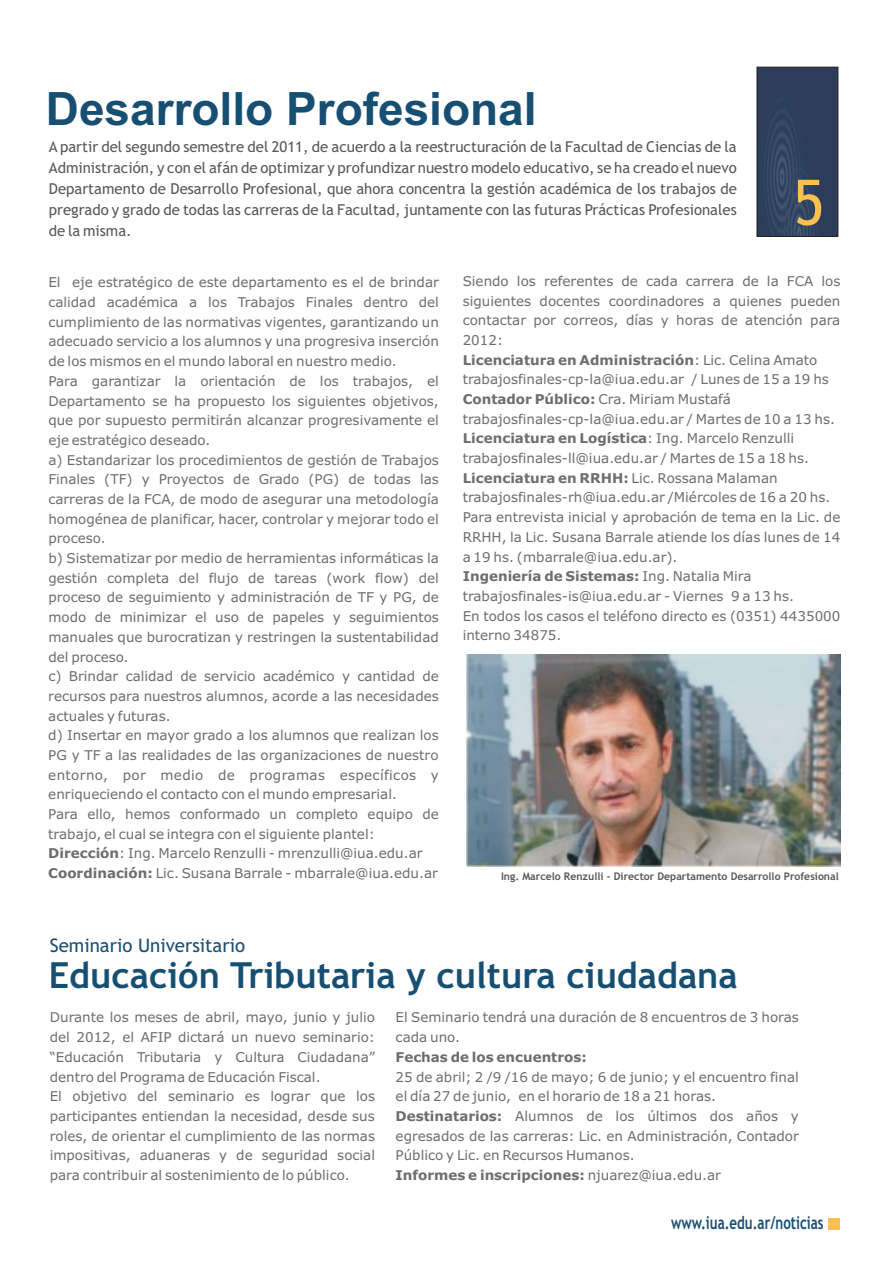
<style>
.page{position:relative;width:893px;height:1263px;background:#fff}
.page>*{position:absolute;margin:0;border:0;box-sizing:border-box;transform-origin:0 0}
.t1{font:62.85px "Trebuchet MS";color:#fdbf4f;scale:.95 1}
.t2{font:700 46.05px "Arial";color:#174f72}
.t3{font:700 36px "Trebuchet MS";color:#174f72}
.t4{font:18.75px "Trebuchet MS";color:#174f72}
.t5{font:700 17.85px "Trebuchet MS";color:#174f72;scale:.74 1}
.t6{font:15px/20.9px "Trebuchet MS";color:#57585a;text-align:justify}
.t7{font:13.5px/19.6px "Verdana";color:#6c6d70}
.t8{font:700 13.5px "Verdana";color:#6c6d70}
.t9{font:700 10.5px "Trebuchet MS";color:#57585a}
.s1{font-weight:700}
</style>
<div class="page">
<div style="left:828px;top:1218px;width:11px;height:12px;background:#fdbf4f"></div>
<svg style="left:757px;top:67px;width:81px;height:170px"></svg>
<img style="left:466px;top:654px;width:374px;height:212px">
<h2 class="t2" style="left:46px;top:91px;width:492px">Desarrollo Profesional</h2>
<p class="t6" style="left:49px;top:138px;width:690px">A partir del segundo semestre del 2011, de acuerdo a la reestructuración de la Facultad de Ciencias de la Administración, y con el afán de optimizar y profundizar nuestro modelo educativo, se ha creado el nuevo Departamento de Desarrollo Profesional, que ahora concentra la gestión académica de los trabajos de pregrado y grado de todas las carreras de la Facultad, juntamente con las futuras Prácticas Profesionales de la misma.</p>
<h1 class="t1" style="left:793px;top:179px;width:35px">5</h1>
<p class="t7" style="left:48px;top:274px;width:392px">El eje estratégico de este departamento es el de brindar calidad académica a los Trabajos Finales dentro del cumplimiento de las normativas vigentes, garantizando un adecuado servicio a los alumnos y una progresiva inserción de los mismos en el mundo laboral en nuestro medio.<br>Para garantizar la orientación de los trabajos, el Departamento se ha propuesto los siguientes objetivos, que por supuesto permitirán alcanzar progresivamente el eje estratégico deseado.<br>a) Estandarizar los procedimientos de gestión de Trabajos Finales (TF) y Proyectos de Grado (PG) de todas las carreras de la FCA, de modo de asegurar una metodología homogénea de planificar, hacer, controlar y mejorar todo el proceso.<br>b) Sistematizar por medio de herramientas informáticas la gestión completa del flujo de tareas (work flow) del proceso de seguimiento y administración de TF y PG, de modo de minimizar el uso de papeles y seguimientos manuales que burocratizan y restringen la sustentabilidad del proceso.<br>c) Brindar calidad de servicio académico y cantidad de recursos para nuestros alumnos, acorde a las necesidades actuales y futuras.<br>d) Insertar en mayor grado a los alumnos que realizan los PG y TF a las realidades de las organizaciones de nuestro entorno, por medio de programas específicos y enriqueciendo el contacto con el mundo empresarial.<br>Para ello, hemos conformado un completo equipo de trabajo, el cual se integra con el siguiente plantel:<br><span class="s1">Dirección</span>: Ing. Marcelo Renzulli - mrenzulli@iua.edu.ar <span class="s1">Coordinación:</span> Lic. Susana Barrale - mbarrale@iua.edu.ar</p>
<h3 class="t4" style="left:50px;top:938px;width:197px">Seminario Universitario</h3>
<p class="t7" style="left:463px;top:272px;width:379px">Siendo los referentes de cada carrera de la FCA los siguientes docentes coordinadores a quienes pueden contactar por correos, días y horas de atención para 2012:<br><span class="s1">Licenciatura en Administración</span>: Lic. Celina Amato trabajosfinales-cp-la@iua.edu.ar / Lunes de 15 a 19 hs <span class="s1">Contador Público:</span> Cra. Miriam Mustafá trabajosfinales-cp-la@iua.edu.ar / Martes de 10 a 13 hs.<br><span class="s1">Licenciatura en Logística</span>: Ing. Marcelo Renzulli trabajosfinales-ll@iua.edu.ar / Martes de 15 a 18 hs.<br><span class="s1">Licenciatura en RRHH:</span> Lic. Rossana Malaman trabajosfinales-rh@iua.edu.ar /Miércoles de 16 a 20 hs.<br>Para entrevista inicial y aprobación de tema en la Lic. de RRHH, la Lic. Susana Barrale atiende los días lunes de 14 a 19 hs. (mbarrale@iua.edu.ar).<br><span class="s1">Ingeniería de Sistemas:</span> Ing. Natalia Mira trabajosfinales-is@iua.edu.ar - Viernes 9 a 13 hs.<br>En todos los casos el teléfono directo es (0351) 4435000 interno 34875.</p>
<p class="t9" style="left:501px;top:872px;width:339px">Ing. Marcelo Renzulli - Director Departamento Desarrollo Profesional</p>
<h3 class="t3" style="left:49px;top:962px;width:690px">Educación Tributaria y cultura ciudadana</h3>
<p class="t7" style="left:50px;top:1009px;width:327px">Durante los meses de abril, mayo, junio y julio del 2012, el AFIP dictará un nuevo seminario: “Educación Tributaria y Cultura Ciudadana” dentro del Programa de Educación Fiscal.<br>El objetivo del seminario es lograr que los participantes entiendan la necesidad, desde sus roles, de orientar el cumplimiento de las normas impositivas, aduaneras y de seguridad social para contribuir al sostenimiento de lo público.</p>
<p class="t7" style="left:396px;top:1009px;width:405px">El Seminario tendrá una duración de 8 encuentros de 3 horas cada uno.</p>
<p class="t8" style="left:396px;top:1051px;width:193px">Fechas de los encuentros:</p>
<p class="t7" style="left:396px;top:1068px;width:405px">25 de abril; 2 /9 /16 de mayo; 6 de junio; y el encuentro final el día 27 de junio, en el horario de 18 a 21 horas.<br><span class="s1">Destinatarios:</span> Alumnos de los últimos dos años y egresados de las carreras: Lic. en Administración, Contador Público y Lic. en Recursos Humanos.<br><span class="s1">Informes e inscripciones:</span> njuarez@iua.edu.ar</p>
<h3 class="t5" style="left:671px;top:1216px;width:207px">www.iua.edu.ar/noticias</h3>
</div>
